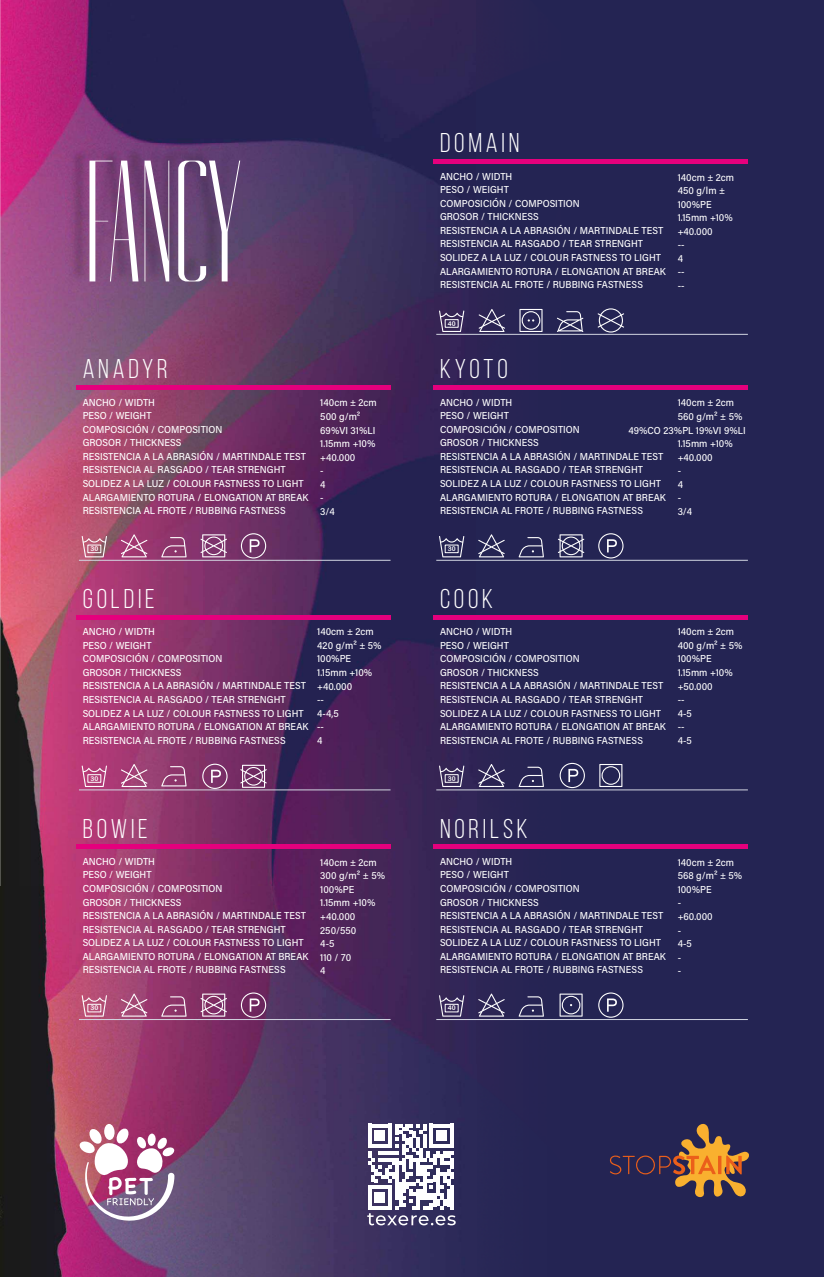
<style>
.page{position:relative;width:824px;height:1277px;background:#fff}
.page>*{position:absolute;margin:0;border:0;box-sizing:border-box;transform-origin:0 0}
.t1{font:27.1px "Bebas Neue";letter-spacing:.14em;color:#fff}
.t2{font:500 10.2px/13.6px "Acumin Pro Semi Cond";letter-spacing:.005em;color:#fff}
.t3{font:6.6px "Arial Rounded MT Bold";color:#fff}
</style>
<div class="page">
<img style="left:272px;top:0;width:551px;height:1277px">
<img style="left:0;top:0;width:272px;height:177px">
<img style="left:0;top:177px;width:68px;height:1100px">
<img style="left:204px;top:177px;width:68px;height:1100px">
<img style="left:68px;top:285px;width:136px;height:992px">
<div style="left:76px;top:385px;width:314px;height:5px;background:#e5007d"></div>
<hr style="left:79px;top:560px;width:311px;height:1px;background:#d2d6e1">
<svg style="left:241px;top:533px;width:25px;height:25px"></svg>
<svg style="left:121px;top:534px;width:26px;height:23px"></svg>
<svg style="left:200px;top:534px;width:27px;height:23px"></svg>
<svg style="left:161px;top:537px;width:25px;height:20px"></svg>
<svg style="left:82px;top:536px;width:25px;height:21px"></svg>
<div style="left:87px;top:544px;width:14px;height:9px;border:1px solid #fff"></div>
<div style="left:433px;top:385px;width:314px;height:5px;background:#e5007d"></div>
<hr style="left:436px;top:560px;width:311px;height:1px;background:#d2d6e1">
<svg style="left:598px;top:533px;width:25px;height:25px"></svg>
<svg style="left:478px;top:534px;width:26px;height:23px"></svg>
<svg style="left:557px;top:534px;width:27px;height:23px"></svg>
<svg style="left:518px;top:537px;width:25px;height:20px"></svg>
<svg style="left:439px;top:536px;width:25px;height:21px"></svg>
<div style="left:444px;top:544px;width:14px;height:9px;border:1px solid #fff"></div>
<hr style="left:76px;top:615px;width:314px;height:4px;background:#e5007d">
<hr style="left:79px;top:789px;width:311px;height:1px;background:#d2d6e1">
<svg style="left:240px;top:765px;width:27px;height:23px"></svg>
<svg style="left:202px;top:763px;width:25px;height:26px"></svg>
<svg style="left:121px;top:764px;width:26px;height:23px"></svg>
<svg style="left:161px;top:766px;width:25px;height:20px"></svg>
<svg style="left:82px;top:765px;width:25px;height:22px"></svg>
<div style="left:87px;top:774px;width:14px;height:9px;border:1px solid #fff"></div>
<hr style="left:433px;top:615px;width:314px;height:4px;background:#e5007d">
<hr style="left:436px;top:789px;width:311px;height:1px;background:#d2d6e1">
<svg style="left:559px;top:763px;width:25px;height:25px"></svg>
<svg style="left:478px;top:764px;width:26px;height:23px"></svg>
<svg style="left:518px;top:766px;width:25px;height:21px"></svg>
<svg style="left:439px;top:765px;width:25px;height:22px"></svg>
<div style="left:444px;top:774px;width:14px;height:9px;border:1px solid #fff"></div>
<svg style="left:599px;top:764px;width:23px;height:23px"></svg>
<div style="left:76px;top:844px;width:314px;height:5px;background:#e5007d"></div>
<hr style="left:79px;top:1019px;width:311px;height:1px;background:#d2d6e1">
<svg style="left:241px;top:992px;width:25px;height:25px"></svg>
<svg style="left:121px;top:993px;width:26px;height:23px"></svg>
<svg style="left:200px;top:993px;width:27px;height:23px"></svg>
<svg style="left:161px;top:996px;width:25px;height:20px"></svg>
<svg style="left:82px;top:995px;width:25px;height:21px"></svg>
<div style="left:87px;top:1004px;width:14px;height:8px;border:1px solid #fff"></div>
<div style="left:433px;top:844px;width:314px;height:5px;background:#e5007d"></div>
<hr style="left:436px;top:1019px;width:311px;height:1px;background:#d2d6e1">
<svg style="left:598px;top:992px;width:25px;height:25px"></svg>
<svg style="left:478px;top:993px;width:26px;height:23px"></svg>
<svg style="left:518px;top:996px;width:25px;height:20px"></svg>
<svg style="left:439px;top:995px;width:25px;height:21px"></svg>
<div style="left:444px;top:1004px;width:14px;height:8px;border:1px solid #fff"></div>
<svg style="left:559px;top:993px;width:23px;height:23px"></svg>
<div style="left:433px;top:159px;width:314px;height:5px;background:#e5007d"></div>
<hr style="left:436px;top:334px;width:311px;height:1px;background:#d2d6e1">
<svg style="left:519px;top:309px;width:23px;height:23px"></svg>
<svg style="left:478px;top:309px;width:27px;height:23px"></svg>
<svg style="left:556px;top:311px;width:27px;height:21px"></svg>
<svg style="left:597px;top:308px;width:26px;height:24px"></svg>
<svg style="left:439px;top:310px;width:25px;height:22px"></svg>
<div style="left:444px;top:319px;width:14px;height:9px;border:1px solid #fff"></div>
<img style="left:65px;top:143px;width:172px;height:142px">
<svg style="left:89px;top:161px;width:49px;height:120px"></svg>
<svg style="left:144px;top:161px;width:25px;height:120px"></svg>
<svg style="left:178px;top:161px;width:62px;height:120px"></svg>
<svg style="left:609px;top:1123px;width:142px;height:76px;background:#5b4347"></svg>
<svg style="left:367px;top:1124px;width:88px;height:101px"></svg>
<hr style="left:450px;top:1185px;width:3px;height:24px;background:#fff">
<svg style="left:104px;top:1124px;width:11px;height:16px"></svg>
<svg style="left:79px;top:1127px;width:96px;height:98px"></svg>
<h1 class="t1" style="left:83px;top:354px;width:87px">ANADYR</h1>
<p class="t2" style="left:83px;top:395px;width:227px">ANCHO / WIDTH<br>PESO / WEIGHT<br>COMPOSICIÓN / COMPOSITION<br>GROSOR / THICKNESS<br>RESISTENCIA A LA ABRASIÓN / MARTINDALE TEST<br>RESISTENCIA AL RASGADO / TEAR STRENGHT<br>SOLIDEZ A LA LUZ / COLOUR FASTNESS TO LIGHT<br>ALARGAMIENTO ROTURA / ELONGATION AT BREAK<br>RESISTENCIA AL FROTE / RUBBING FASTNESS</p>
<p class="t2" style="left:320px;top:396px;width:58px">140cm ± 2cm<br>500 g/m2<br>69%VI 31%LI<br>1.15mm +10% +40.000<br>-<br>4<br>-<br>3/4</p>
<p class="t3" style="left:90px;top:545px;width:9px">30</p>
<h1 class="t1" style="left:83px;top:584px;width:74px">GOLDIE</h1>
<p class="t2" style="left:83px;top:624px;width:227px">ANCHO / WIDTH<br>PESO / WEIGHT<br>COMPOSICIÓN / COMPOSITION<br>GROSOR / THICKNESS<br>RESISTENCIA A LA ABRASIÓN / MARTINDALE TEST<br>RESISTENCIA AL RASGADO / TEAR STRENGHT<br>SOLIDEZ A LA LUZ / COLOUR FASTNESS TO LIGHT<br>ALARGAMIENTO ROTURA / ELONGATION AT BREAK<br>RESISTENCIA AL FROTE / RUBBING FASTNESS</p>
<p class="t2" style="left:317px;top:624px;width:66px">140cm ± 2cm<br>420 g/m2 ± 5%<br>100%PE<br>1.15mm +10% +40.000<br>--<br>4-4,5<br>--<br>4</p>
<p class="t3" style="left:90px;top:774px;width:9px">30</p>
<h1 class="t1" style="left:83px;top:814px;width:67px">BOWIE</h1>
<p class="t2" style="left:83px;top:854px;width:227px">ANCHO / WIDTH<br>PESO / WEIGHT<br>COMPOSICIÓN / COMPOSITION<br>GROSOR / THICKNESS<br>RESISTENCIA A LA ABRASIÓN / MARTINDALE TEST<br>RESISTENCIA AL RASGADO / TEAR STRENGHT<br>SOLIDEZ A LA LUZ / COLOUR FASTNESS TO LIGHT<br>ALARGAMIENTO ROTURA / ELONGATION AT BREAK<br>RESISTENCIA AL FROTE / RUBBING FASTNESS</p>
<p class="t2" style="left:320px;top:855px;width:66px">140cm ± 2cm<br>300 g/m2 ± 5%<br>100%PE<br>1.15mm +10% +40.000<br>250/550<br>4-5<br>110 / 70<br>4</p>
<p class="t3" style="left:90px;top:1004px;width:9px">30</p>
<h1 class="t1" style="left:440px;top:129px;width:81px">DOMAIN</h1>
<p class="t2" style="left:440px;top:169px;width:227px">ANCHO / WIDTH<br>PESO / WEIGHT<br>COMPOSICIÓN / COMPOSITION<br>GROSOR / THICKNESS<br>RESISTENCIA A LA ABRASIÓN / MARTINDALE TEST<br>RESISTENCIA AL RASGADO / TEAR STRENGHT<br>SOLIDEZ A LA LUZ / COLOUR FASTNESS TO LIGHT<br>ALARGAMIENTO ROTURA / ELONGATION AT BREAK<br>RESISTENCIA AL FROTE / RUBBING FASTNESS</p>
<p class="t2" style="left:677px;top:170px;width:58px">140cm ± 2cm<br>450 g/lm ±<br>100%PE<br>1.15mm +10% +40.000<br>--<br>4<br>--<br>--</p>
<p class="t3" style="left:447px;top:319px;width:9px">40</p>
<h1 class="t1" style="left:440px;top:354px;width:69px">KYOTO</h1>
<p class="t2" style="left:440px;top:395px;width:227px">ANCHO / WIDTH<br>PESO / WEIGHT<br>COMPOSICIÓN / COMPOSITION<br>GROSOR / THICKNESS<br>RESISTENCIA A LA ABRASIÓN / MARTINDALE TEST<br>RESISTENCIA AL RASGADO / TEAR STRENGHT<br>SOLIDEZ A LA LUZ / COLOUR FASTNESS TO LIGHT<br>ALARGAMIENTO ROTURA / ELONGATION AT BREAK<br>RESISTENCIA AL FROTE / RUBBING FASTNESS</p>
<p class="t2" style="left:677px;top:396px;width:66px">140cm ± 2cm<br>560 g/m2 ± 5%</p>
<p class="t2" style="left:628px;top:423px;width:119px">49%CO 23%PL 19%VI 9%LI</p>
<p class="t2" style="left:677px;top:436px;width:57px">1.15mm +10% +40.000<br>-<br>4<br>-<br>3/4</p>
<p class="t3" style="left:447px;top:545px;width:9px">30</p>
<h1 class="t1" style="left:440px;top:584px;width:55px">COOK</h1>
<p class="t2" style="left:440px;top:624px;width:227px">ANCHO / WIDTH<br>PESO / WEIGHT<br>COMPOSICIÓN / COMPOSITION<br>GROSOR / THICKNESS<br>RESISTENCIA A LA ABRASIÓN / MARTINDALE TEST<br>RESISTENCIA AL RASGADO / TEAR STRENGHT<br>SOLIDEZ A LA LUZ / COLOUR FASTNESS TO LIGHT<br>ALARGAMIENTO ROTURA / ELONGATION AT BREAK<br>RESISTENCIA AL FROTE / RUBBING FASTNESS</p>
<p class="t2" style="left:677px;top:624px;width:66px">140cm ± 2cm<br>400 g/m2 ± 5%<br>100%PE<br>1.15mm +10% +50.000<br>--<br>4-5<br>--<br>4-5</p>
<p class="t3" style="left:447px;top:774px;width:9px">30</p>
<h1 class="t1" style="left:440px;top:814px;width:89px">NORILSK</h1>
<p class="t2" style="left:440px;top:854px;width:227px">ANCHO / WIDTH<br>PESO / WEIGHT<br>COMPOSICIÓN / COMPOSITION<br>GROSOR / THICKNESS<br>RESISTENCIA A LA ABRASIÓN / MARTINDALE TEST<br>RESISTENCIA AL RASGADO / TEAR STRENGHT<br>SOLIDEZ A LA LUZ / COLOUR FASTNESS TO LIGHT<br>ALARGAMIENTO ROTURA / ELONGATION AT BREAK<br>RESISTENCIA AL FROTE / RUBBING FASTNESS</p>
<p class="t2" style="left:677px;top:855px;width:66px">140cm ± 2cm<br>568 g/m2 ± 5%<br>100%PE<br>-<br>+60.000<br>-<br>4-5<br>-<br>-</p>
<p class="t3" style="left:447px;top:1004px;width:9px">40</p>
</div>
